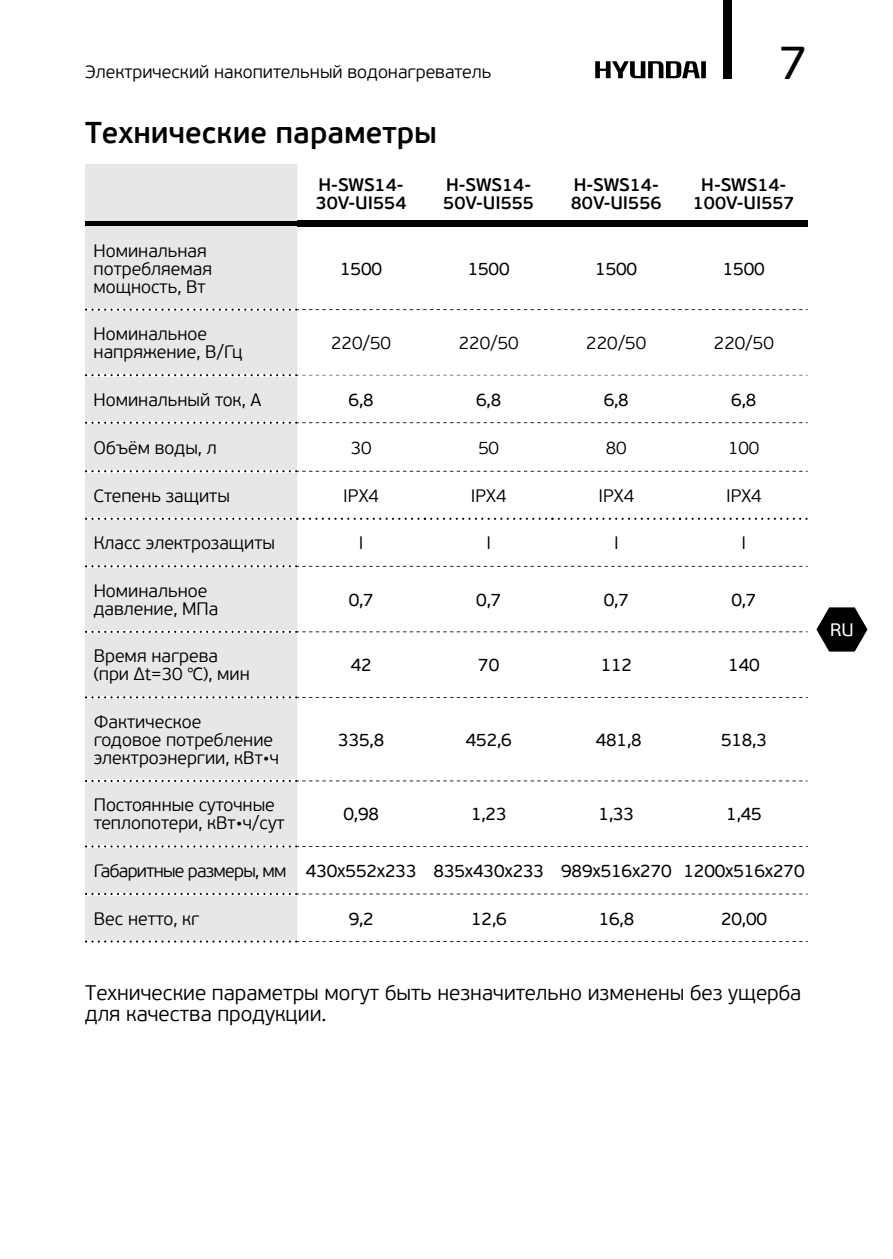
<style>
.page{position:relative;width:893px;height:1259px;background:#fff}
.page>*{position:absolute;margin:0;border:0;box-sizing:border-box;transform-origin:0 0}
.t1{font:48px "PF Beau Sans Pro";color:#000}
.t2{font:600 30px "PF Beau Sans Pro";color:#000}
.t3{font:300 21px/21px "PF Beau Sans Pro";color:#000}
.t4{font:300 18px/18px "PF Beau Sans Pro";color:#000}
.t5{font:18px "PF Beau Sans Pro";letter-spacing:-.01em;color:#000}
.t6{font:600 18px/18px "PF Beau Sans Pro";color:#000}
.t7{font:18px "PF Beau Sans Pro";color:#fff}
.s1{font-weight:300}
</style>
<div class="page">
<div style="left:723px;top:0;width:8px;height:78px;background:#000"></div>
<svg style="left:816px;top:607px;width:51px;height:44px"></svg>
<svg style="left:595px;top:61px;width:111px;height:17px"></svg>
<div style="left:85px;top:164px;width:212px;height:776px;background:#e7e7e7"></div>
<div style="left:297px;top:220px;width:128px;height:6px;background:#000"></div>
<div style="left:425px;top:220px;width:127px;height:6px;background:#000"></div>
<div style="left:552px;top:220px;width:128px;height:6px;background:#000"></div>
<div style="left:680px;top:220px;width:128px;height:6px;background:#000"></div>
<hr style="left:85px;top:221px;width:212px;height:4px;background:#000">
<svg style="left:85px;top:308px;width:722px;height:3px"></svg>
<svg style="left:85px;top:374px;width:722px;height:2px"></svg>
<svg style="left:85px;top:422px;width:722px;height:2px"></svg>
<svg style="left:85px;top:470px;width:722px;height:2px"></svg>
<svg style="left:85px;top:518px;width:723px;height:2px"></svg>
<svg style="left:85px;top:565px;width:722px;height:2px"></svg>
<svg style="left:85px;top:631px;width:722px;height:2px"></svg>
<svg style="left:85px;top:696px;width:722px;height:2px"></svg>
<svg style="left:85px;top:780px;width:722px;height:2px"></svg>
<svg style="left:85px;top:845px;width:722px;height:2px"></svg>
<svg style="left:85px;top:893px;width:722px;height:2px"></svg>
<svg style="left:85px;top:940px;width:722px;height:2px"></svg>
<p class="t4" style="left:85px;top:63px;width:408px">Электрический накопительный водонагреватель</p>
<h2 class="t2" style="left:85px;top:115px;width:353px">Технические параметры</h2>
<h1 class="t1" style="left:780px;top:34px;width:30px">7</h1>
<p class="t4" style="left:94px;top:242px;width:120px">Номинальная потребляемая мощность, Вт</p>
<p class="t6" style="left:316px;top:176px;width:92px">H-SWS14-<br>30V-UI554</p>
<p class="t6" style="left:443px;top:176px;width:92px">H-SWS14-<br>50V-UI555</p>
<p class="t6" style="left:571px;top:176px;width:92px">H-SWS14-<br>80V-UI556</p>
<p class="t6" style="left:693px;top:176px;width:103px;text-align:center">H-SWS14-<br>100V-UI557</p>
<p class="t5" style="left:340px;top:258px;width:43px">1500</p>
<p class="t5" style="left:468px;top:258px;width:43px">1500</p>
<p class="t5" style="left:595px;top:258px;width:43px">1500</p>
<p class="t5" style="left:723px;top:258px;width:43px">1500</p>
<p class="t4" style="left:94px;top:325px;width:150px">Номинальное напряжение, В/Гц</p>
<p class="t4" style="left:331px;top:334px;width:62px">220/50</p>
<p class="t4" style="left:459px;top:334px;width:62px">220/50</p>
<p class="t4" style="left:586px;top:334px;width:62px">220/50</p>
<p class="t4" style="left:714px;top:334px;width:62px">220/50</p>
<p class="t4" style="left:94px;top:391px;width:169px">Номинальный ток, А</p>
<p class="t5" style="left:349px;top:389px;width:27px">6,8</p>
<p class="t5" style="left:476px;top:389px;width:27px">6,8</p>
<p class="t5" style="left:604px;top:389px;width:27px">6,8</p>
<p class="t5" style="left:731px;top:389px;width:27px">6,8</p>
<p class="t4" style="left:94px;top:439px;width:125px">Объём воды, л</p>
<p class="t4" style="left:351px;top:439px;width:22px">30</p>
<p class="t4" style="left:478px;top:439px;width:22px">50</p>
<p class="t4" style="left:606px;top:439px;width:22px">80</p>
<p class="t4" style="left:728px;top:439px;width:33px">100</p>
<p class="t4" style="left:94px;top:487px;width:138px">Степень защиты</p>
<p class="t4" style="left:343px;top:487px;width:37px">IPX4</p>
<p class="t4" style="left:471px;top:487px;width:37px">IPX4</p>
<p class="t4" style="left:598px;top:487px;width:37px">IPX4</p>
<p class="t4" style="left:726px;top:487px;width:37px">IPX4</p>
<p class="t4" style="left:94px;top:534px;width:183px">Класс электрозащиты</p>
<p class="t4" style="left:359px;top:534px;width:6px">I</p>
<p class="t4" style="left:486px;top:534px;width:6px">I</p>
<p class="t4" style="left:614px;top:534px;width:6px">I</p>
<p class="t4" style="left:742px;top:534px;width:6px">I</p>
<p class="t4" style="left:94px;top:582px;width:126px">Номинальное давление, МПа</p>
<p class="t5" style="left:349px;top:589px;width:27px">0,7</p>
<p class="t5" style="left:476px;top:589px;width:27px">0,7</p>
<p class="t5" style="left:604px;top:589px;width:27px">0,7</p>
<p class="t5" style="left:731px;top:589px;width:27px">0,7</p>
<p class="t4" style="left:94px;top:647px;width:158px">Время нагрева (при ∆t=30 ℃), мин</p>
<p class="t5" style="left:351px;top:655px;width:23px">42</p>
<p class="t5" style="left:478px;top:655px;width:23px">70</p>
<p class="t5" style="left:601px;top:655px;width:33px">112</p>
<p class="t5" style="left:728px;top:655px;width:33px">140</p>
<p class="t4" style="left:94px;top:713px;width:187px">Фактическое<br>годовое потребление электроэнергии, кВт•ч</p>
<p class="t5" style="left:338px;top:729px;width:48px">335,8</p>
<p class="t5" style="left:466px;top:729px;width:48px">452,6</p>
<p class="t5" style="left:596px;top:729px;width:48px">481,8</p>
<p class="t5" style="left:721px;top:729px;width:48px">518,3</p>
<p class="t4" style="left:94px;top:796px;width:192px">Постоянные суточные теплопотери, кВт•ч/сут</p>
<p class="t5" style="left:343px;top:804px;width:37px">0,98</p>
<p class="t5" style="left:471px;top:804px;width:37px">1,23</p>
<p class="t5" style="left:599px;top:804px;width:37px">1,33</p>
<p class="t5" style="left:726px;top:804px;width:37px">1,45</p>
<p class="t5" style="left:94px;top:860px;width:712px"><span class="s1">Габаритные размеры, мм</span> 430x552x233 835x430x233 989x516x270 1200х516х270</p>
<p class="t4" style="left:94px;top:909px;width:107px">Вес нетто, кг</p>
<p class="t5" style="left:349px;top:908px;width:27px">9,2</p>
<p class="t5" style="left:471px;top:908px;width:37px">12,6</p>
<p class="t5" style="left:599px;top:908px;width:37px">16,8</p>
<p class="t5" style="left:721px;top:908px;width:48px">20,00</p>
<p class="t3" style="left:85px;top:982px;width:718px">Технические параметры могут быть незначительно изменены без ущерба для качества продукции.</p>
<p class="t7" style="left:830px;top:620px;width:25px">RU</p>
</div>
